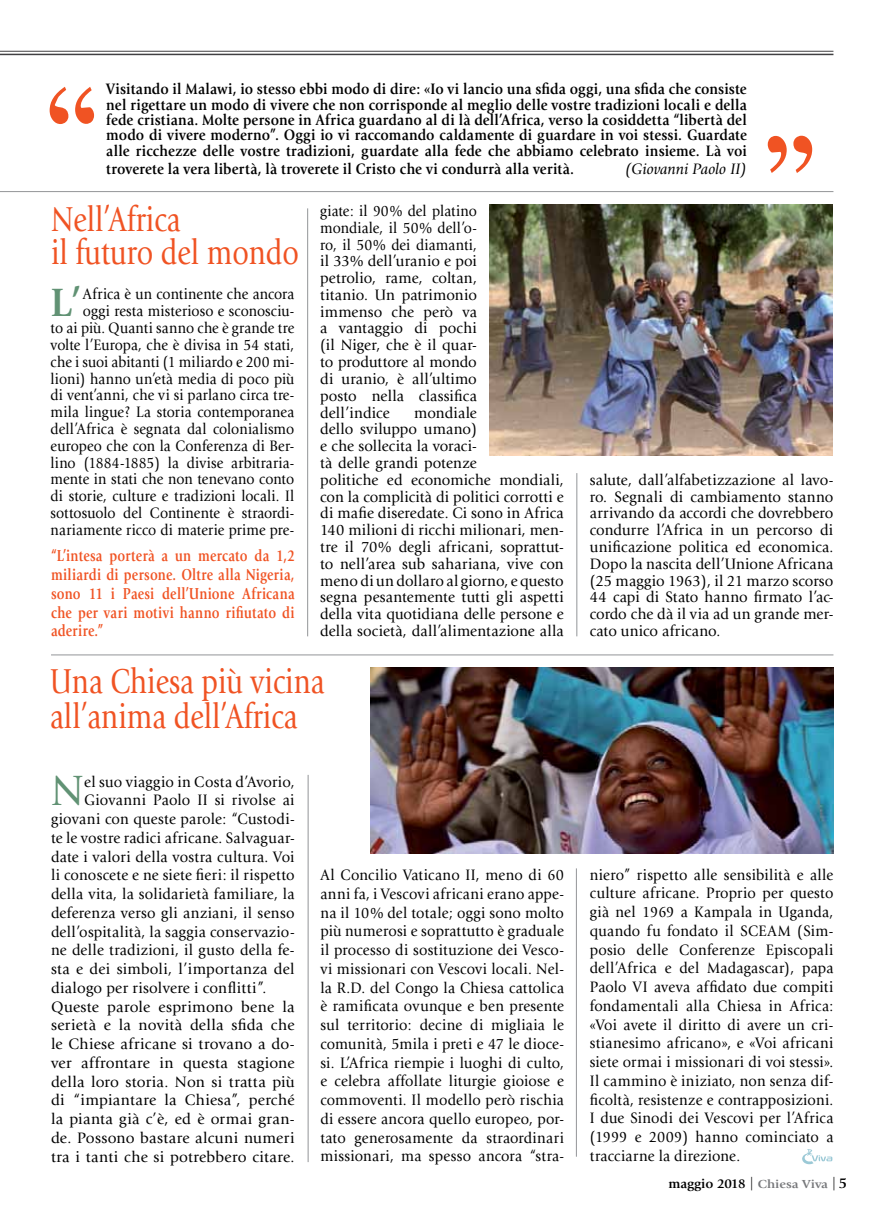
<style>
.page{position:relative;width:893px;height:1212px;background:#fff}
.page>*{position:absolute;margin:0;border:0;box-sizing:border-box;transform-origin:0 0}
.t1{font:44.1px "Giovanni";color:#619274;scale:.95 1}
.t2{font:700 41.25px "Giovanni";color:#619274;scale:.96 1}
.t3{font:36px/33px "Giovanni";color:#f05323;scale:.8 1}
.t4{font:700 16.5px/18.9px "Giovanni";letter-spacing:.025em;color:#f05323;text-align:justify;scale:.8 1}
.t5{font:15.75px/18.8px "Giovanni";letter-spacing:.015em;color:#000;text-align:justify;scale:.93 1}
.t6{font:15.75px/16.8px "Giovanni";letter-spacing:.015em;color:#000;text-align:right;scale:.9 1}
.t7{font:15.75px/16.8px "Giovanni";letter-spacing:.015em;color:#000;scale:.95 1}
.t8{font:700 15.75px/15.5px "Giovanni";letter-spacing:.01em;color:#000;text-align:justify;scale:.9 1}
.t9{font:15.75px "Giovanni";letter-spacing:.015em;color:#000;scale:.94 1}
.t10{font:15.75px "Giovanni";letter-spacing:.015em;color:#000}
.t11{font:15.75px "Giovanni";letter-spacing:.015em;color:#000;scale:.96 1}
.t12{font:italic 15.75px "Giovanni";letter-spacing:-.005em;color:#000}
.t13{font:700 13.5px "Giovanni";color:#000}
.s1{font-size:12.15px;color:#77787b}
.s2{font-size:15px}
</style>
<div class="page">
<hr style="left:0;top:191px;width:833px;height:1px;background:#939598">
<hr style="left:0;top:54px;width:833px;height:1px;background:#414042">
<hr style="left:0;top:51px;width:833px;height:1px;background:#414042">
<hr style="left:51px;top:654px;width:782px;height:1px;background:#939598">
<hr style="left:307px;top:208px;width:1px;height:428px;background:#939598">
<hr style="left:308px;top:775px;width:1px;height:387px;background:#939598">
<hr style="left:576px;top:868px;width:1px;height:289px;background:#939598">
<hr style="left:577px;top:473px;width:1px;height:163px;background:#939598">
<svg style="left:802px;top:1149px;width:30px;height:15px"></svg>
<svg style="left:50px;top:87px;width:44px;height:37px"></svg>
<svg style="left:768px;top:136px;width:44px;height:37px"></svg>
<img style="left:490px;top:204px;width:342px;height:251px">
<img style="left:370px;top:667px;width:463px;height:186px">
<p class="t8" style="left:106px;top:81px;width:713px">Visitando il Malawi, io stesso ebbi modo di dire: «Io vi lancio una sfida oggi, una sfida che consiste nel rigettare un modo di vivere che non corrisponde al meglio delle vostre tradizioni locali e della fede cristiana. Molte persone in Africa guardano al di là dell’Africa, verso la cosiddetta “libertà del modo di vivere moderno”. Oggi io vi raccomando caldamente di guardare in voi stessi. Guardate alle ricchezze delle vostre tradizioni, guardate alla fede che abbiamo celebrato insieme. Là voi</p>
<p class="t8" style="left:106px;top:161px;width:521px">troverete la vera libertà, là troverete il Cristo che vi condurrà alla verità.</p>
<p class="t12" style="left:625px;top:160px;width:123px">(Giovanni Paolo II)</p>
<h3 class="t3" style="left:51px;top:203px;width:311px">Nell’Africa<br>il futuro del mondo</h3>
<h2 class="t2" style="left:51px;top:279px;width:33px">L’</h2>
<p class="t6" style="left:51px;top:286px;width:272px">Africa è un continente che ancora<br>oggi resta misterioso e sconosciu-<br>to ai più. Quanti sanno che è grande tre volte l’Europa, che è divisa in 54 stati, che i suoi abitanti (1 miliardo e 200 mi&shy;lioni) hanno un’età media di poco più di vent’anni, che vi si parlano circa tre&shy;mila lingue? La storia contemporanea dell’Africa è segnata dal colonialismo europeo che con la Conferenza di Ber&shy;lino (1884-1885) la divise arbitraria&shy;mente in stati che non tenevano conto di storie, culture e tradizioni locali. Il sottosuolo del Continente è straordi&shy;nariamente ricco di materie prime pre-</p>
<p class="t4" style="left:51px;top:546px;width:306px">“L’intesa porterà a un mercato da 1,2 miliardi di persone. Oltre alla Nigeria, sono 11 i Paesi dell’Unione Africana che per vari motivi hanno rifiutato di aderire.”</p>
<p class="t6" style="left:320px;top:202px;width:176px;text-align:justify">giate: il 90% del platino mondiale, il 50% dell’o&shy;ro, il 50% dei diamanti, il 33% dell’uranio e poi petrolio, rame, coltan, titanio. Un patrimonio immenso che però va a vantaggio di pochi (il Niger, che è il quar&shy;to produttore al mondo di uranio, è all’ultimo posto nella classifica dell’indice</p>
<p class="t7" style="left:320px;top:404px;width:258px;text-indent:94px">mondiale<br>dello sviluppo umano)<br>e che sollecita la voraci-<br>tà delle grandi potenze<br>politiche ed economiche mondiali, con la complicità di politici corrotti e di mafie diseredate. Ci sono in Africa<br>140 milioni di ricchi milionari, men&shy;tre il 70% degli africani, soprattut&shy;to nell’area sub sahariana, vive con meno di un dollaro al giorno, e questo segna pesantemente tutti gli aspetti della vita quotidiana delle persone e della società, dall’alimentazione alla</p>
<h3 class="t3" style="left:50px;top:664px;width:345px;line-height:34.5px">Una Chiesa più vicina all’anima dell’Africa</h3>
<p class="t7" style="left:590px;top:471px;width:258px;text-align:justify">salute, dall’alfabetizzazione al lavo&shy;ro. Segnali di cambiamento stanno arrivando da accordi che dovrebbero condurre l’Africa in un percorso di unificazione politica ed economica.<br>Dopo la nascita dell’Unione Africana (25 maggio 1963), il 21 marzo scorso 44 capi di Stato hanno firmato l’ac&shy;cordo che dà il via ad un grande mer&shy;cato unico africano.</p>
<h1 class="t1" style="left:51px;top:766px;width:36px">N</h1>
<p class="t9" style="left:84px;top:772px;width:225px">el suo viaggio in Costa d’Avorio,</p>
<p class="t9" style="left:84px;top:791px;width:226px">Giovanni Paolo II si rivolse ai</p>
<p class="t9" style="left:51px;top:810px;width:261px">giovani con queste parole: “Custodi-</p>
<p class="t9" style="left:51px;top:829px;width:261px">te le vostre radici africane. Salvaguar-</p>
<p class="t9" style="left:51px;top:847px;width:261px">date i valori della vostra cultura. Voi</p>
<p class="t9" style="left:51px;top:866px;width:261px">li conoscete e ne siete fieri: il rispetto</p>
<p class="t9" style="left:51px;top:885px;width:261px">della vita, la solidarietà familiare, la</p>
<p class="t9" style="left:51px;top:904px;width:261px">deferenza verso gli anziani, il senso</p>
<p class="t9" style="left:51px;top:922px;width:261px">dell’ospitalità, la saggia conservazio-</p>
<p class="t9" style="left:51px;top:941px;width:261px">ne delle tradizioni, il gusto della fe-</p>
<p class="t11" style="left:51px;top:960px;width:255px">sta e dei simboli, l’importanza del</p>
<p class="t11" style="left:51px;top:979px;width:226px">dialogo per risolvere i conflitti”.</p>
<p class="t10" style="left:51px;top:997px;width:245px">Queste parole esprimono bene la</p>
<p class="t10" style="left:51px;top:1016px;width:245px">serietà e la novità della sfida che</p>
<p class="t10" style="left:51px;top:1035px;width:245px">le Chiese africane si trovano a do-</p>
<p class="t10" style="left:51px;top:1054px;width:245px">ver affrontare in questa stagione</p>
<p class="t10" style="left:51px;top:1072px;width:245px">della loro storia. Non si tratta più</p>
<p class="t10" style="left:51px;top:1091px;width:245px">di “impiantare la Chiesa”, perché</p>
<p class="t10" style="left:51px;top:1110px;width:245px">la pianta già c’è, ed è ormai gran-</p>
<p class="t10" style="left:51px;top:1129px;width:245px">de. Possono bastare alcuni numeri</p>
<p class="t10" style="left:51px;top:1147px;width:245px">tra i tanti che si potrebbero citare.</p>
<p class="t5" style="left:320px;top:866px;width:264px">Al Concilio Vaticano II, meno di 60 anni fa, i Vescovi africani erano appe&shy;na il 10% del totale; oggi sono molto più numerosi e soprattutto è graduale il processo di sostituzione dei Vesco&shy;vi missionari con Vescovi locali. Nel&shy;la R.D. del Congo la Chiesa cattolica è ramificata ovunque e ben presente sul territorio: decine di migliaia le comunità, 5mila i preti e 47 le dioce&shy;si. L’Africa riempie i luoghi di culto, e celebra affollate liturgie gioiose e commoventi. Il modello però rischia di essere ancora quello europeo, por&shy;tato generosamente da straordinari missionari, ma spesso ancora “stra-</p>
<p class="t5" style="left:590px;top:865px;width:264px">niero” rispetto alle sensibilità e alle culture africane. Proprio per questo già nel 1969 a Kampala in Uganda, quando fu fondato il SCEAM (Sim&shy;posio delle Conferenze Episcopali dell’Africa e del Madagascar), papa Paolo VI aveva affidato due compiti fondamentali alla Chiesa in Africa: «Voi avete il diritto di avere un cri&shy;stianesimo africano», e «Voi africani siete ormai i missionari di voi stessi».<br>Il cammino è iniziato, non senza dif&shy;ficoltà, resistenze e contrapposizioni.<br>I due Sinodi dei Vescovi per l’Africa (1999 e 2009) hanno cominciato a tracciarne la direzione.</p>
<p class="t13" style="left:668px;top:1175px;width:180px">maggio 2018 | <span class="s1">Chiesa Viva</span> | <span class="s2">5</span></p>
</div>
